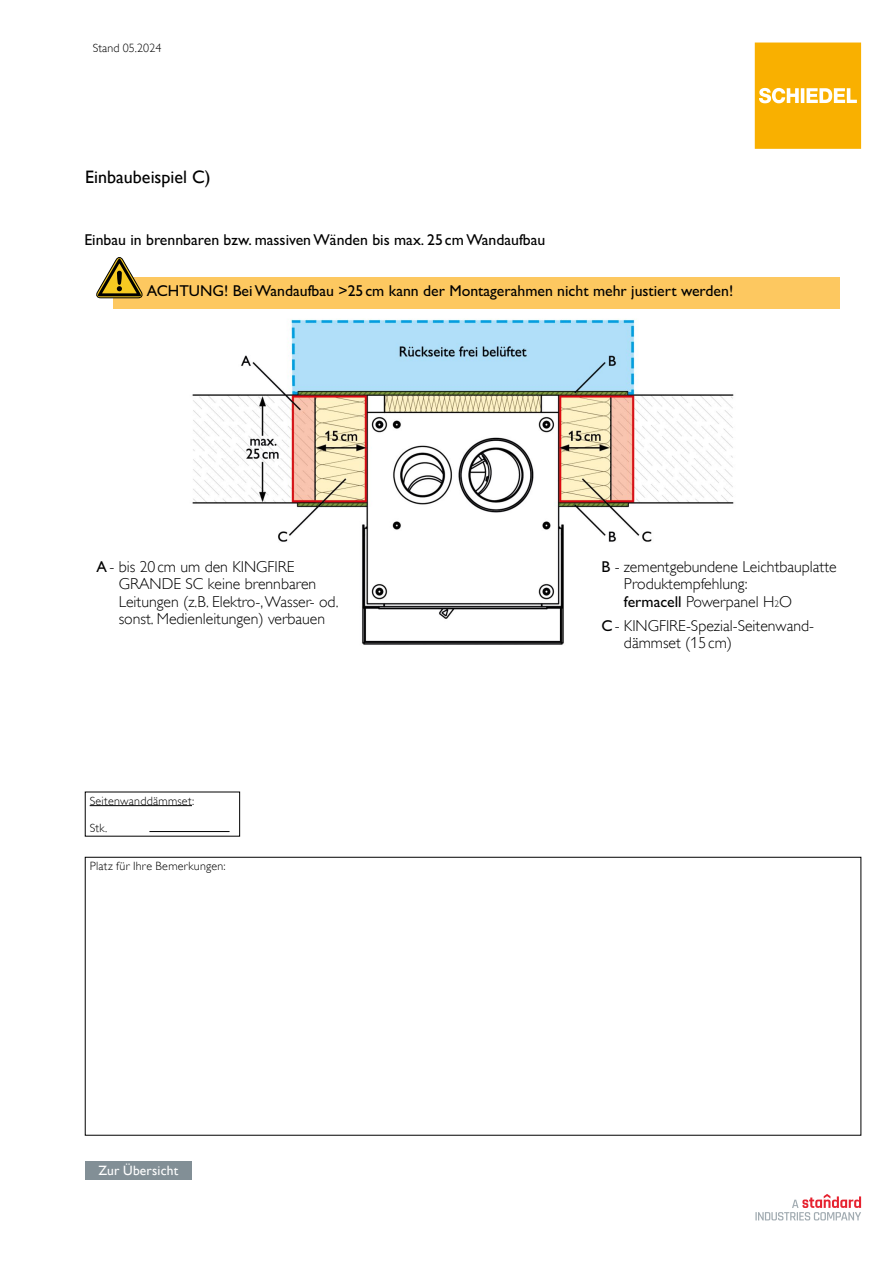
<style>
.page{position:relative;width:893px;height:1263px;background:#fff}
.page>*{position:absolute;margin:0;border:0;box-sizing:border-box;transform-origin:0 0}
.t1{font:18px "Gill Alt One";color:#000}
.t2{font:15.75px/17.2px "Gill Alt One MT Light";color:#000}
.t3{font:15.75px "Gill Alt One";color:#000}
.t4{font:13.5px "Gill Alt One";letter-spacing:.015em;color:#fff}
.t5{font:12px "Gill Alt One MT Light";letter-spacing:.02em;color:#000}
.s1{font-family:"Gill Alt One"}
.s2{font-family:"Gill Sans";font-weight:300}
.s3{font-size:9.45px}
</style>
<div class="page">
<svg style="left:755px;top:43px;width:106px;height:106px"></svg>
<svg style="left:755px;top:1194px;width:106px;height:26px"></svg>
<div style="left:85px;top:1161px;width:106px;height:18px;background:#828f96"></div>
<svg style="left:113px;top:277px;width:727px;height:368px"></svg>
<div style="left:113px;top:277px;width:726px;height:31px;background:#fdc860"></div>
<svg style="left:96px;top:257px;width:47px;height:42px"></svg>
<div style="left:117px;top:271px;width:5px;height:14px;background:#000;border-radius:2px"></div>
<hr style="left:90px;top:805px;width:102px;height:1px;background:#000">
<hr style="left:149px;top:831px;width:81px;height:1px;background:#000">
<p class="t5" style="left:93px;top:41px;width:70px">Stand 05.2024</p>
<p class="t1" style="left:85px;top:166px;width:127px">Einbaubeispiel C)</p>
<p class="t3" style="left:84px;top:230px;width:462px">Einbau in brennbaren bzw. massiven Wänden bis max. 25cm Wandaufbau</p>
<p class="t3" style="left:147px;top:282px;width:588px">ACHTUNG! Bei Wandaufbau &gt;25cm kann der Montagerahmen nicht mehr justiert werden!</p>
<p class="t2" style="left:119px;top:558px;width:221px;text-indent:-22px"><span class="s1">A</span> - bis 20cm um den KINGFIRE<br>GRANDE S<span class="s2">C</span> keine brennbaren<br>Leitungen (z.B. Elektro-, Wasser- od. sonst. Medienleitungen) verbauen</p>
<p class="t5" style="left:90px;top:794px;width:106px">Seitenwanddämmset:</p>
<p class="t5" style="left:90px;top:821px;width:19px">Stk.</p>
<p class="t5" style="left:90px;top:859px;width:137px">Platz für Ihre Bemerkungen:</p>
<p class="t4" style="left:98px;top:1162px;width:81px">Zur Übersicht</p>
<p class="t2" style="left:624px;top:558px;width:214px;text-indent:-22px"><span class="s1">B</span> - zementgebundene Leichtbauplatte<br>Produktempfehlung:<br><span class="s1">fermacell</span> Powerpanel H<span class="s3">2</span>O</p>
<p class="t2" style="left:624px;top:617px;width:192px;text-indent:-22px"><span class="s1">C</span>- KINGFIRE-Spezial-Seitenwand&shy;dämmset (15cm)</p>
</div>
